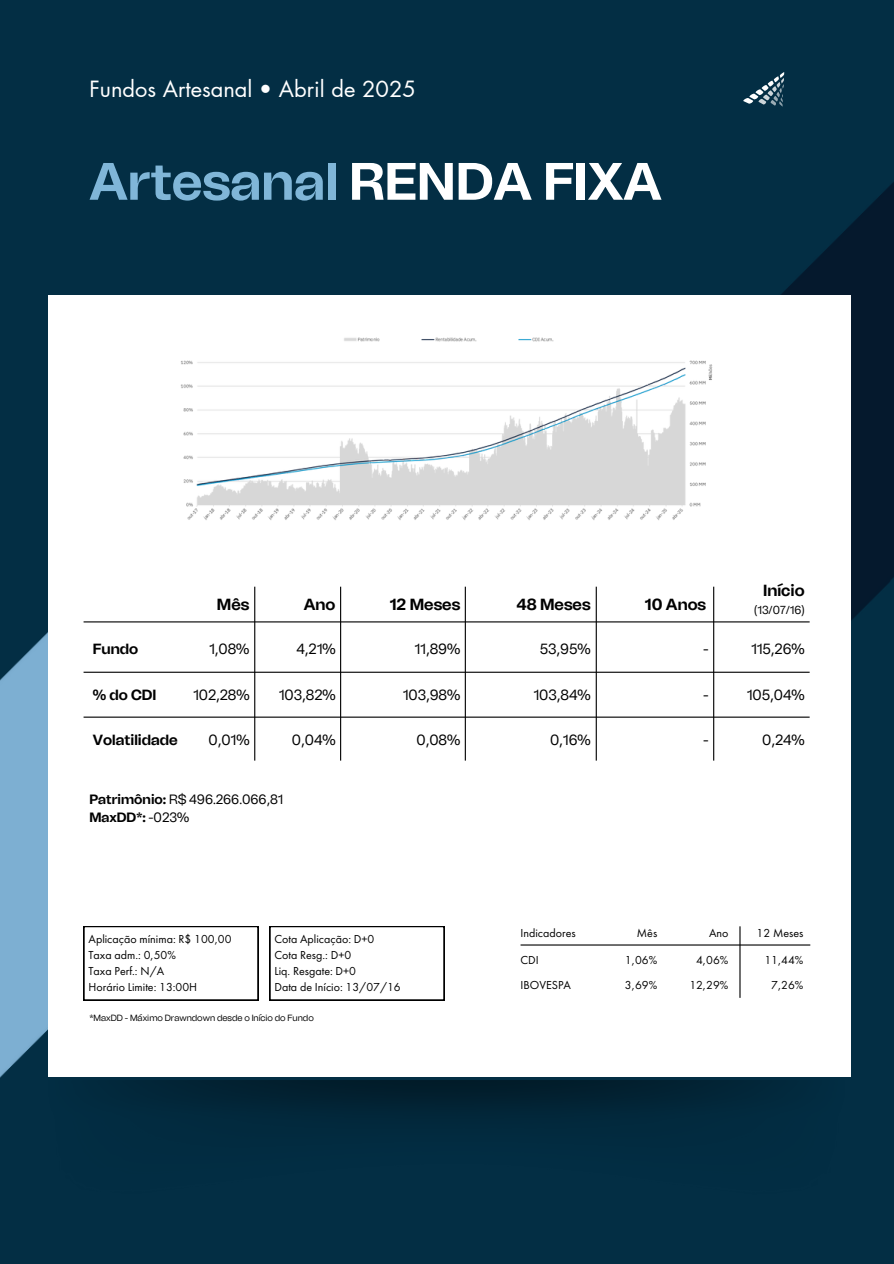
<style>
.page{position:relative;width:894px;height:1264px;background:#fff}
.page>*{position:absolute;margin:0;border:0;box-sizing:border-box;transform-origin:0 0}
.t1{font:700 52.5px "Tomato Grotesk";color:#80b6d8}
.t2{font:21.9px "Futura LT Pro";color:#fff}
.t3{font:700 16.05px "Tomato Grotesk";color:#000}
.t4{font:14.7px "Tomato Grotesk";color:#000}
.t5{font:700 14.7px "Tomato Grotesk";color:#000}
.t6{font:13.5px/18px "Tomato Grotesk";color:#000}
.t7{font:12px "Futura PT";color:#000}
.t8{font:11.55px "Tomato Grotesk";color:#000}
.t9{font:9px "Tomato Grotesk";color:#000}
.s1{color:#fff}
.s2{font-weight:700}
</style>
<div class="page">
<img style="left:0;top:0;width:893px;height:1263px">
<div style="left:48px;top:296px;width:802px;height:780px;background:#fff"></div>
<hr style="left:254px;top:586px;width:1px;height:174px;background:#000">
<hr style="left:340px;top:586px;width:1px;height:174px;background:#000">
<hr style="left:464px;top:586px;width:2px;height:174px;background:#000">
<hr style="left:595px;top:586px;width:1px;height:174px;background:#000">
<hr style="left:713px;top:586px;width:1px;height:174px;background:#000">
<hr style="left:84px;top:671px;width:725px;height:1px;background:#000">
<hr style="left:84px;top:716px;width:725px;height:1px;background:#000">
<hr style="left:84px;top:621px;width:725px;height:1px;background:#000">
<svg style="left:84px;top:926px;width:174px;height:74px"></svg>
<svg style="left:269px;top:926px;width:175px;height:74px"></svg>
<svg style="left:743px;top:72px;width:41px;height:35px"></svg>
<hr style="left:739px;top:926px;width:1px;height:71px;background:#000">
<hr style="left:520px;top:944px;width:290px;height:1px;background:#000">
<img style="left:180px;top:337px;width:533px;height:183px">
<h2 class="t2" style="left:89px;top:79px;width:328px">Fundos Artesanal • Abril de 2025</h2>
<h1 class="t1" style="left:89px;top:150px;width:573px">Artesanal <span class="s1">RENDA FIXA</span></h1>
<p class="t5" style="left:93px;top:639px;width:47px">Fundo</p>
<p class="t5" style="left:93px;top:685px;width:65px">% do CDI</p>
<p class="t5" style="left:93px;top:730px;width:86px">Volatilidade</p>
<h3 class="t3" style="left:217px;top:594px;width:34px">Mês</h3>
<h3 class="t4" style="left:209px;top:640px;width:42px">1,08%</h3>
<h3 class="t4" style="left:193px;top:685px;width:58px">102,28%</h3>
<h3 class="t4" style="left:208px;top:730px;width:42px">0,01%</h3>
<h3 class="t3" style="left:304px;top:594px;width:33px">Ano</h3>
<p class="t4" style="left:296px;top:640px;width:40px">4,21%</p>
<h3 class="t4" style="left:279px;top:685px;width:58px">103,82%</h3>
<h4 class="t4" style="left:292px;top:730px;width:45px">0,04%</h4>
<h4 class="t6" style="left:89px;top:790px;width:195px"><span class="s2">Patrimônio:</span> R$ 496.266.066,81<br><span class="s2">MaxDD*:</span> -023%</h4>
<h4 class="t3" style="left:390px;top:594px;width:72px">12 Meses</h4>
<h4 class="t3" style="left:516px;top:594px;width:76px">48 Meses</h4>
<h4 class="t3" style="left:644px;top:594px;width:63px">10 Anos</h4>
<p class="t4" style="left:414px;top:640px;width:47px">11,89%</p>
<h4 class="t4" style="left:539px;top:640px;width:52px">53,95%</h4>
<p class="t4" style="left:703px;top:640px;width:7px">-</p>
<h3 class="t4" style="left:402px;top:685px;width:59px">103,98%</h3>
<h4 class="t4" style="left:416px;top:730px;width:45px">0,08%</h4>
<h4 class="t4" style="left:533px;top:685px;width:59px">103,84%</h4>
<h4 class="t4" style="left:550px;top:730px;width:42px">0,16%</h4>
<h4 class="t4" style="left:703px;top:685px;width:7px">-</h4>
<p class="t4" style="left:703px;top:730px;width:7px">-</p>
<h4 class="t3" style="left:762px;top:580px;width:43px">Início</h4>
<h5 class="t8" style="left:754px;top:603px;width:52px">(13/07/16)</h5>
<h4 class="t4" style="left:750px;top:640px;width:55px">115,26%</h4>
<p class="t4" style="left:746px;top:685px;width:59px">105,04%</p>
<h3 class="t4" style="left:761px;top:730px;width:44px">0,24%</h3>
<p class="t7" style="left:88px;top:931px;width:144px">Aplicação mínima: R$ 100,00</p>
<p class="t7" style="left:88px;top:947px;width:89px">Taxa adm.: 0,50%</p>
<p class="t7" style="left:88px;top:963px;width:77px">Taxa Perf.: N/A</p>
<p class="t7" style="left:88px;top:979px;width:110px">Horário Limite: 13:00H</p>
<h4 class="t7" style="left:274px;top:931px;width:101px">Cota Aplicação: D+0</h4>
<h4 class="t7" style="left:274px;top:947px;width:78px">Cota Resg.: D+0</h4>
<h4 class="t7" style="left:274px;top:963px;width:83px">Liq. Resgate: D+0</h4>
<p class="t7" style="left:274px;top:979px;width:128px">Data de Início: 13/07/16</p>
<p class="t9" style="left:89px;top:1012px;width:226px">*MaxDD - Máximo Drawndown desde o Início do Fundo</p>
<p class="t7" style="left:520px;top:925px;width:57px">Indicadores</p>
<p class="t7" style="left:520px;top:951px;width:20px">CDI</p>
<p class="t7" style="left:520px;top:976px;width:52px">IBOVESPA</p>
<p class="t7" style="left:636px;top:925px;width:22px">Mês</p>
<p class="t7" style="left:624px;top:951px;width:34px">1,06%</p>
<p class="t7" style="left:624px;top:976px;width:34px">3,69%</p>
<p class="t7" style="left:708px;top:925px;width:21px">Ano</p>
<p class="t7" style="left:696px;top:951px;width:34px">4,06%</p>
<p class="t7" style="left:689px;top:976px;width:41px">12,29%</p>
<p class="t7" style="left:756px;top:925px;width:48px">12 Meses</p>
<p class="t7" style="left:764px;top:951px;width:41px">11,44%</p>
<p class="t7" style="left:771px;top:976px;width:34px">7,26%</p>
</div>
